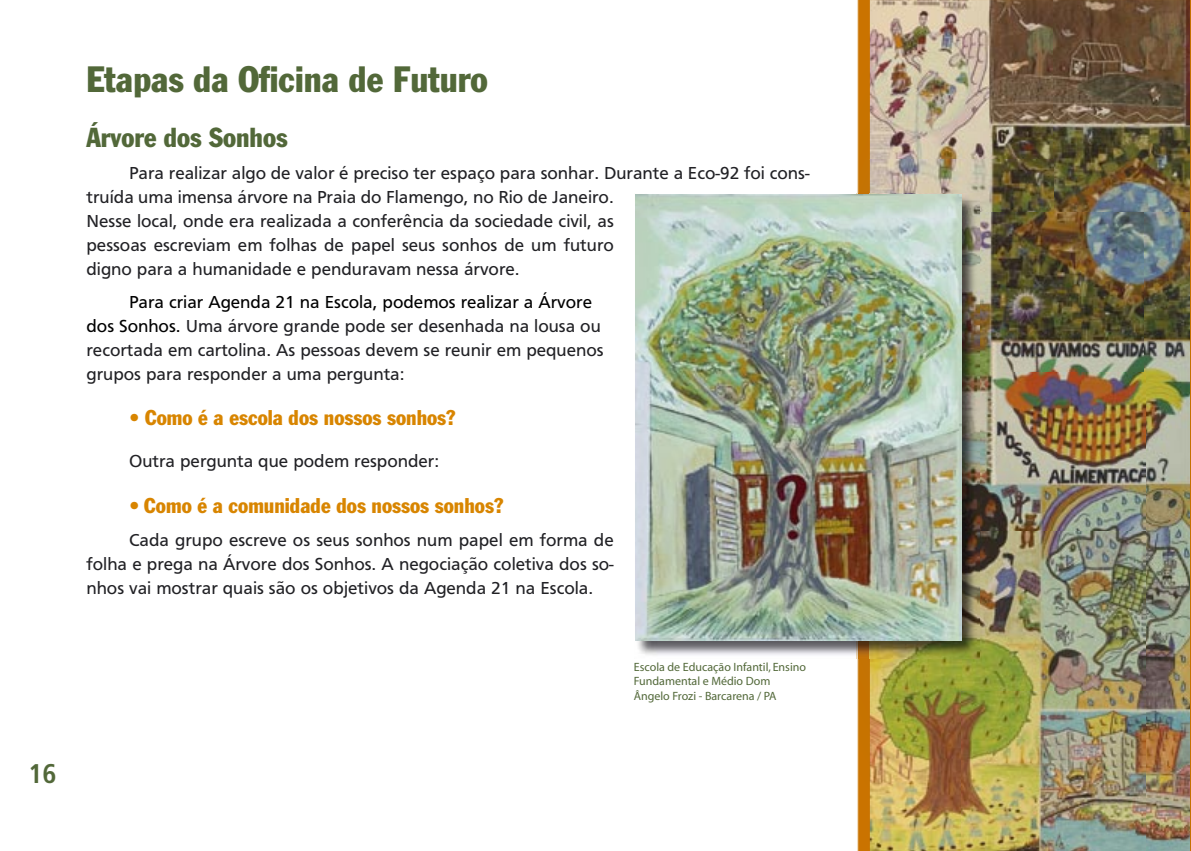
<style>
.page{position:relative;width:1191px;height:851px;background:#fff}
.page>*{position:absolute;margin:0;border:0;box-sizing:border-box;transform-origin:0 0}
.t1{font:condensed 36px "Franklin Gothic";color:#526839}
.t2{font:condensed 27px "Franklin Gothic";color:#526839}
.t3{font:700 condensed 27px "Frutiger";color:#526839}
.t4{font:condensed 21px "Franklin Gothic";color:#d88500}
.t5{font:18px/24px "Frutiger";color:#212125}
.t6{font:12px/14.4px "Myriad";color:#526839}
.s1{color:#000101}
</style>
<div class="page">
<svg style="left:857px;top:0;width:1px;height:850px"></svg>
<img style="left:870px;top:0;width:320px;height:213px">
<img style="left:961px;top:213px;width:229px;height:637px">
<img style="left:870px;top:658px;width:91px;height:192px">
<hr style="left:1190px;top:0;width:1px;height:850px;background:#c57001">
<img style="left:635px;top:194px;width:344px;height:464px">
<img style="left:635px;top:194px;width:326px;height:446px">
<h2 class="t3" style="left:28px;top:757px;width:30px">16</h2>
<h1 class="t1" style="left:86px;top:58px;width:403px">Etapas da Oficina de Futuro</h1>
<h2 class="t2" style="left:86px;top:121px;width:203px">Árvore dos Sonhos</h2>
<p class="t5" style="left:86px;top:161px;width:724px;text-indent:43px">Para realizar algo de valor é preciso ter espaço para sonhar. Durante a Eco-92 foi cons&shy;truída uma imensa árvore na Praia do Flamengo, no Rio de Janeiro.<br>Nesse local, onde era realizada a conferência da sociedade civil, as<br>pessoas escreviam em folhas de papel seus sonhos de um futuro<br>digno para a humanidade e penduravam nessa árvore.</p>
<p class="t5" style="left:86px;top:289px;width:519px;text-indent:43px"><span class="s1">Para criar Agenda 21 na Escola, podemos realizar a Árvore dos Sonhos.</span> Uma árvore grande pode ser desenhada na lousa ou recortada em cartolina. As pessoas devem se reunir em pequenos grupos para responder a uma pergunta:</p>
<p class="t4" style="left:129px;top:405px;width:328px">• Como é a escola dos nossos sonhos?</p>
<p class="t5" style="left:129px;top:448px;width:312px">Outra pergunta que podem responder:</p>
<p class="t4" style="left:129px;top:493px;width:376px">• Como é a comunidade dos nossos sonhos?</p>
<p class="t5" style="left:86px;top:527px;width:529px;text-align:justify;text-indent:43px">Cada grupo escreve os seus sonhos num papel em forma de folha e prega na Árvore dos Sonhos. A negociação coletiva dos so&shy;nhos vai mostrar quais são os objetivos da Agenda 21 na Escola.</p>
<p class="t6" style="left:634px;top:660px;width:174px">Escola de Educação Infantil, Ensino<br>Fundamental e Médio Dom<br>Ângelo Frozi - Barcarena / PA</p>
</div>
